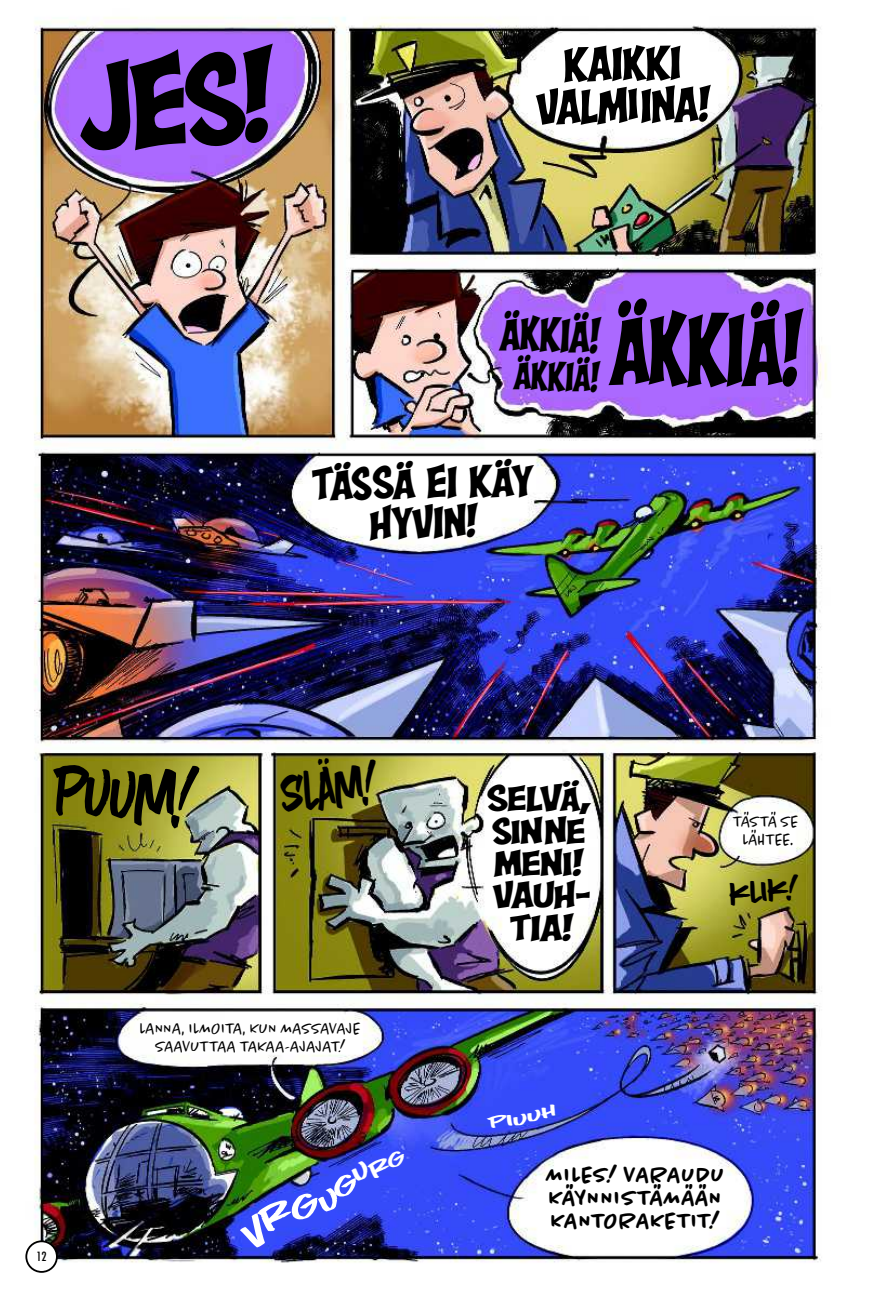
<style>
.page{position:relative;width:881px;height:1289px;background:#fff}
.page>*{position:absolute;margin:0;border:0;box-sizing:border-box;transform-origin:0 0}
.t1{font:700 119.48px "CC Right In The Kisser";color:#000;scale:1.12 1}
.t2{font:700 96.08px "CC Right In The Kisser";color:#000;scale:.86 1}
.t3{font:81.23px "LHF Comic Caps 2";color:#000;scale:.65 1}
.t4{font:57.82px "LHF Comic Caps 2";color:#000;scale:.64 1}
.t5{font:700 45.45px "CC Right In The Kisser";color:#000;scale:.95 1}
.t6{font:700 45px/42.3px "CC Right In The Kisser";color:#000;text-align:center;scale:1.12 1}
.t7{font:700 42.3px/39.8px "CC Right In The Kisser";color:#000;text-align:center;scale:1.12 1}
.t8{font:41.4px "LHF Comic Caps 2";color:#fff;scale:1.19 1}
.t9{font:700 38.7px "CC Right In The Kisser";color:#000;scale:.95 1}
.t10{font:700 34.2px/32.4px "CC Right In The Kisser";letter-spacing:-.04em;color:#000;text-align:center;scale:1.35 1}
.t11{font:32.4px "LHF Comic Caps 2";color:#000;scale:.93 1}
.t12{font:500 25.65px/23.4px "Chantal";letter-spacing:.015em;color:#000;text-align:justify;scale:.9 1}
.t13{font:18.45px "LHF Comic Caps 2";color:#fff;scale:1.59 1}
.t14{font:300 18.22px/18px "Chantal";letter-spacing:-.005em;color:#000;text-align:center;scale:.9 1}
.t15{font:500 condensed 12.38px "Futura";color:#000}
.s1{font-size:40.05px}
.s2{font-size:37.35px}
.s3{font-size:31.5px}
.s4{font-size:28.57px}
.s5{font-size:25.88px}
.s6{font-size:22.95px}
</style>
<div class="page">
<img style="left:25px;top:17px;width:802px;height:1256px">
<div style="left:26px;top:1241px;width:31px;height:30px;background:#fff;border-radius:50%"></div>
<div style="left:25px;top:1240px;width:33px;height:32px;border:2px solid #000;border-radius:50%"></div>
<h1 class="t1" style="left:76px;top:38px;width:176px;rotate:-3deg">JES!</h1>
<h3 class="t6" style="left:534px;top:43px;width:158px;rotate:-1deg">KAIKK I<br>VALMII NA!</h3>
<h2 class="t2" style="left:611px;top:292px;width:226px;rotate:1deg">ÄKK IÄ!</h2>
<h3 class="t5" style="left:500px;top:306px;width:108px;rotate:2deg">ÄKK IÄ!</h3>
<h3 class="t9" style="left:514px;top:352px;width:92px;rotate:2deg">ÄKK IÄ!</h3>
<h3 class="t7" style="left:311px;top:463px;width:200px;rotate:-1deg">TÄSS Ä EI KÄY<br>HYVIN!</h3>
<h3 class="t3" style="left:57px;top:740px;width:219px;rotate:4deg">PUUM!</h3>
<h3 class="t4" style="left:278px;top:759px;width:151px;rotate:-6deg">SLÄM!</h3>
<p class="t14" style="left:140px;top:1019px;width:247px">LANNA, ILMOITA, KUN MASSAVAJE<br>SAAVUTTAA TAKAA-AJAJAT!</p>
<h3 class="t10" style="left:486px;top:781px;width:79px">SELVÄ,<br>SINNE<br>MENI!<br>VAUH-<br>TIA!</h3>
<p class="t14" style="left:732px;top:812px;width:74px">TÄSTÄ SE<br>LÄHTEE.</p>
<h3 class="t11" style="left:727px;top:876px;width:76px;rotate:-6deg">klik!</h3>
<p class="t15" style="left:37px;top:1248px;width:11px">12</p>
<h3 class="t8" style="left:232px;top:1216px;width:152px;rotate:-29deg">V<span class="s1">R</span><span class="s2">G</span><sub>U</sub><span class="s3">G</span><span class="s4">U</span><span class="s5">R</span><span class="s6">G</span></h3>
<p class="t13" style="left:486px;top:1113px;width:44px;rotate:-10deg">PIUUH</p>
<h3 class="t12" style="left:546px;top:1162px;width:200px">MILES! VARAUDU KÄYNNISTÄMÄÄN KANTORAKETIT!</h3>
</div>
